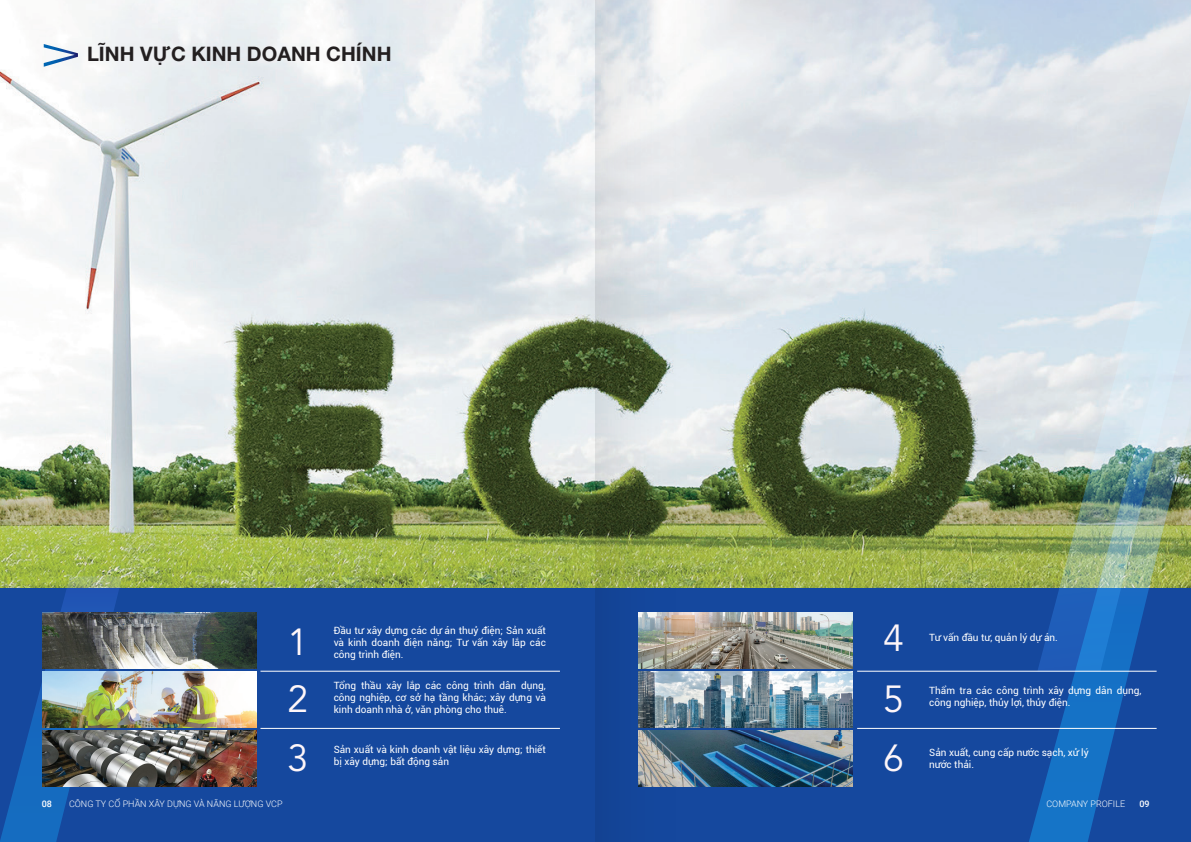
<style>
.page{position:relative;width:1191px;height:842px;background:#fff}
.page>*{position:absolute;margin:0;border:0;box-sizing:border-box;transform-origin:0 0}
.t1{font:37.5px/59.2px "Oxy Avenir Book";color:#fef6f9}
.t2{font:700 20px "Helvetica Neue";color:#231f20}
.t3{font:10px/12px "Roboto";color:#fff}
.t4{font:300 9px "Roboto";color:#fff}
.t5{font:500 9px "Roboto";color:#fff}
</style>
<div class="page">
<img style="left:0;top:0;width:1037px;height:588px">
<div style="left:0;top:588px;width:1191px;height:254px;background:#15489e"></div>
<svg style="left:595px;top:0;width:131px;height:842px"></svg>
<svg style="left:1026px;top:351px;width:131px;height:491px"></svg>
<img style="left:1037px;top:0;width:154px;height:671px">
<svg style="left:44px;top:44px;width:34px;height:23px"></svg>
<svg style="left:0;top:576px;width:122px;height:266px"></svg>
<hr style="left:260px;top:671px;width:300px;height:1px;background:#fff">
<hr style="left:260px;top:728px;width:300px;height:1px;background:#fff">
<hr style="left:857px;top:671px;width:299px;height:1px;background:#fff">
<hr style="left:857px;top:728px;width:299px;height:1px;background:#fff">
<img style="left:638px;top:612px;width:214px;height:56px">
<img style="left:638px;top:671px;width:214px;height:56px">
<img style="left:638px;top:730px;width:214px;height:56px">
<img style="left:43px;top:612px;width:214px;height:56px">
<img style="left:43px;top:671px;width:214px;height:56px">
<img style="left:43px;top:730px;width:214px;height:56px">
<h2 class="t2" style="left:87px;top:38px;width:306px">LĨNH VỰC KINH DOANH CHÍNH</h2>
<h1 class="t1" style="left:287px;top:612px;width:22px;line-height:56.7px">1<br>2</h1>
<h1 class="t1" style="left:287px;top:727px;width:22px">3</h1>
<p class="t3" style="left:334px;top:624px;width:214px;text-align:justify">Đầu tư xây dựng các dự án thuỷ điện; Sản xuất và kinh doanh điện năng; Tư vấn xây lắp các công trình điện.</p>
<p class="t3" style="left:334px;top:679px;width:214px;text-align:justify">Tổng thầu xây lắp các công trình dân dụng, công nghiệp, cơ sở hạ tầng khác; xây dựng và kinh doanh nhà ở, văn phòng cho thuê.</p>
<p class="t3" style="left:334px;top:743px;width:214px">Sản xuất và kinh doanh vật liệu xây dựng; thiết</p>
<p class="t3" style="left:334px;top:755px;width:117px">bị xây dựng; bất động sản</p>
<h1 class="t1" style="left:883px;top:607px;width:22px">4</h1>
<p class="t3" style="left:929px;top:631px;width:130px">Tư vấn đầu tư, quản lý dự án.</p>
<p class="t3" style="left:929px;top:684px;width:214px">Thẩm tra các công trình xây dựng dân dụng, công nghiệp, thủy lợi, thủy điện.</p>
<p class="t3" style="left:929px;top:746px;width:161px">Sản xuất, cung cấp nước sạch, xử lý nước thải.</p>
<h1 class="t1" style="left:883px;top:667px;width:22px">5<br>6</h1>
<p class="t5" style="left:42px;top:798px;width:12px">08</p>
<p class="t4" style="left:69px;top:798px;width:215px">CÔNG TY CỔ PHẦN XÂY DỰNG VÀ NĂNG LƯỢNG VCP</p>
<p class="t4" style="left:1046px;top:798px;width:80px">COMPANY PROFILE</p>
<p class="t5" style="left:1139px;top:798px;width:12px">09</p>
</div>
